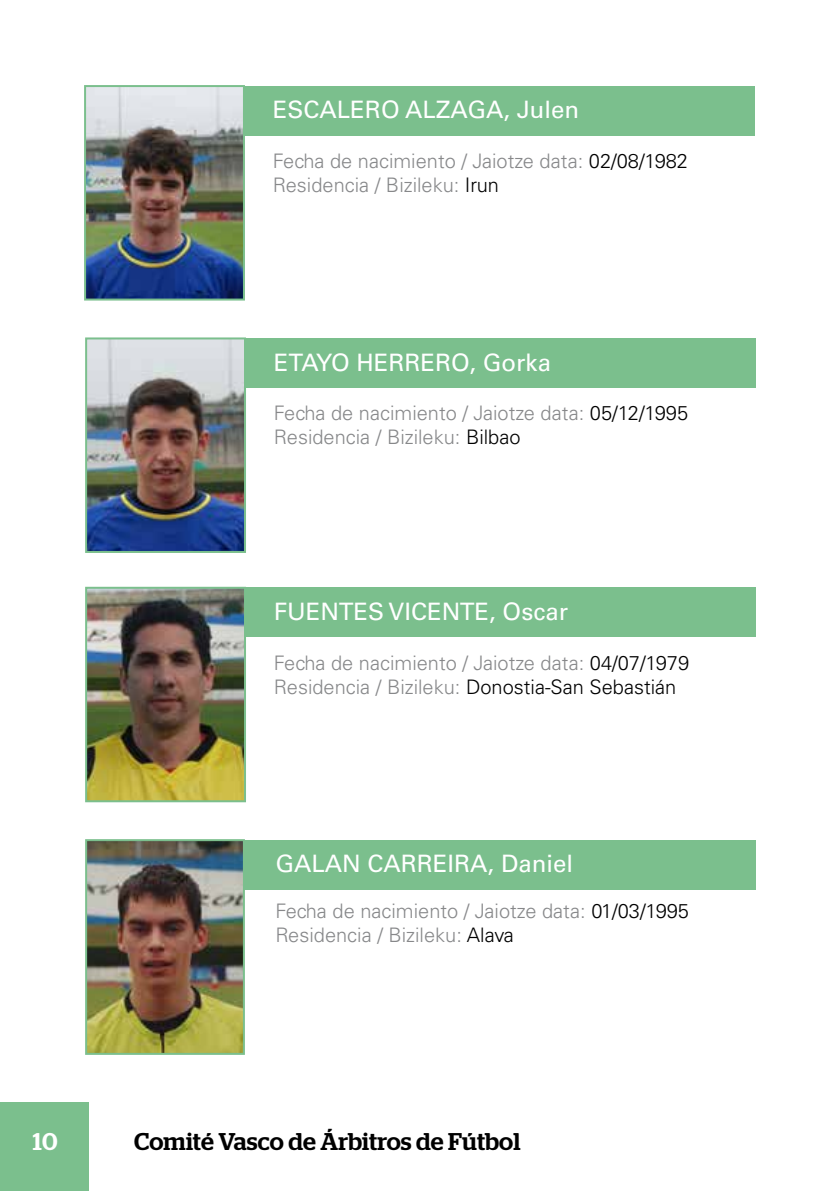
<style>
.page{position:relative;width:840px;height:1191px;background:#fff}
.page>*{position:absolute;margin:0;border:0;box-sizing:border-box;transform-origin:0 0}
.t1{font:500 24.2px "Stag";letter-spacing:.005em;color:#000}
.t2{font:500 24.2px "Stag";color:#fff}
.t3{font:24px "Univers LT Std";color:#fff}
.t4{font:300 20px/24px "Univers LT Std";color:#87888a}
.s1{color:#000}
</style>
<div class="page">
<div style="left:86px;top:588px;width:669px;height:49px;background:#7bbf8d"></div>
<img style="left:88px;top:590px;width:155px;height:209px">
<div style="left:85px;top:587px;width:161px;height:215px;border:2px solid #7bbf8d"></div>
<div style="left:0;top:1102px;width:89px;height:89px;background:#7bbf8d"></div>
<div style="left:86px;top:840px;width:669px;height:49px;background:#7bbf8d"></div>
<img style="left:88px;top:842px;width:154px;height:209px">
<div style="left:85px;top:839px;width:160px;height:215px;border:2px solid #7bbf8d"></div>
<div style="left:85px;top:86px;width:669px;height:49px;background:#7bbf8d"></div>
<img style="left:87px;top:88px;width:155px;height:209px">
<div style="left:84px;top:85px;width:161px;height:215px;border:2px solid #7bbf8d"></div>
<div style="left:86px;top:338px;width:669px;height:50px;background:#7bbf8d"></div>
<img style="left:88px;top:340px;width:155px;height:210px">
<div style="left:85px;top:337px;width:161px;height:216px;border:2px solid #7bbf8d"></div>
<p class="t3" style="left:273px;top:95px;width:307px">ESCALERO ALZAGA, Julen</p>
<p class="t4" style="left:273px;top:149px;width:416px">Fecha de nacimiento / Jaiotze data: <span class="s1">02/08/1982<br></span>Residencia / Bizileku: <span class="s1">Irun</span></p>
<p class="t3" style="left:274px;top:348px;width:279px">ETAYO HERRERO, Gorka</p>
<p class="t4" style="left:274px;top:401px;width:415px">Fecha de nacimiento / Jaiotze data: <span class="s1">05/12/1995<br></span>Residencia / Bizileku: <span class="s1">Bilbao</span></p>
<p class="t3" style="left:274px;top:597px;width:295px">FUENTES VICENTE, Oscar</p>
<p class="t4" style="left:274px;top:650px;width:416px">Fecha de nacimiento / Jaiotze data: <span class="s1">04/07/1979<br></span>Residencia / Bizileku: <span class="s1">Donostia-San Sebastián</span></p>
<p class="t3" style="left:275px;top:849px;width:299px">GALAN CARREIRA, Daniel</p>
<p class="t4" style="left:275px;top:899px;width:415px">Fecha de nacimiento / Jaiotze data: <span class="s1">01/03/1995<br></span>Residencia / Bizileku: <span class="s1">Alava</span></p>
<p class="t2" style="left:33px;top:1132px;width:26px">10</p>
<p class="t1" style="left:134px;top:1132px;width:387px">Comité Vasco de Árbitros de Fútbol</p>
</div>
